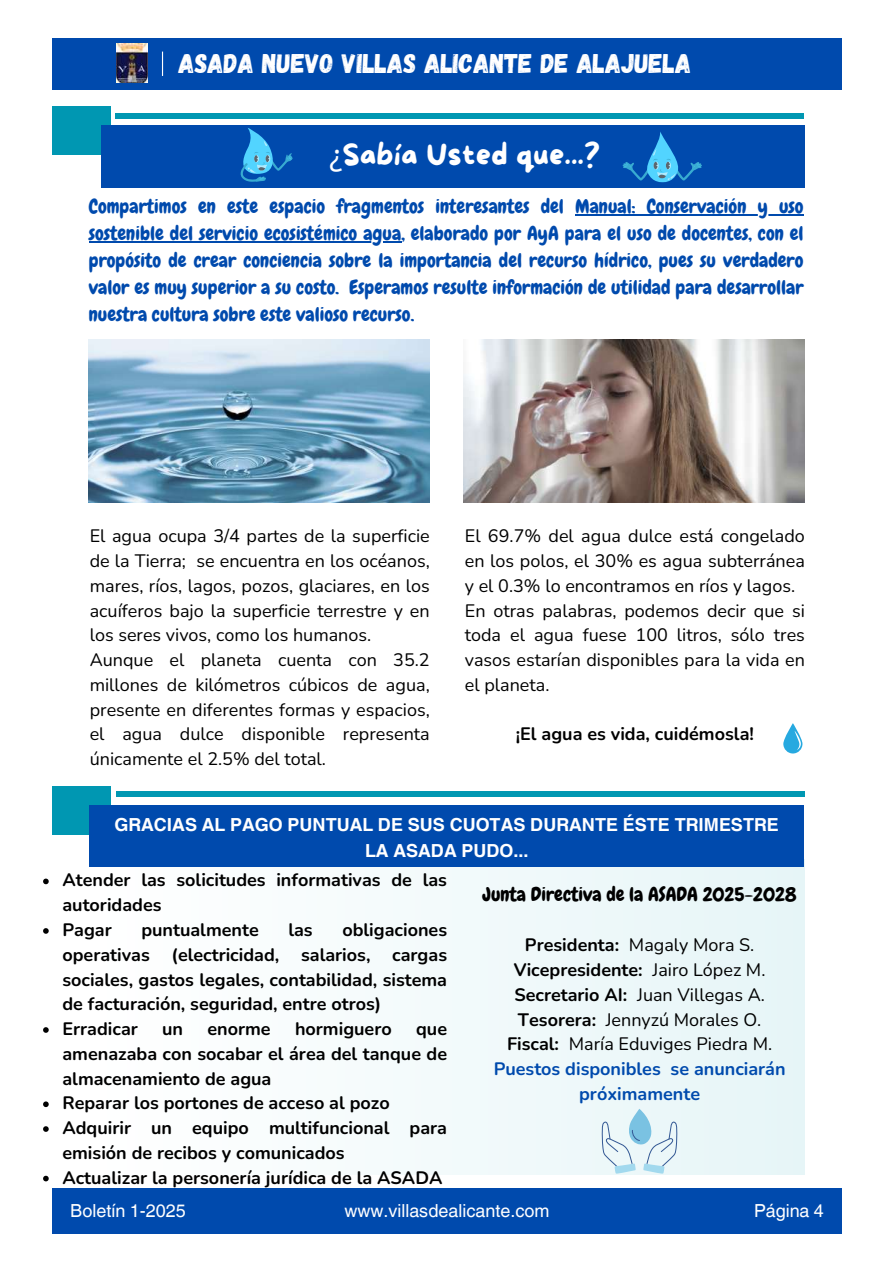
<style>
.page{position:relative;width:894px;height:1264px;background:#fff}
.page>*{position:absolute;margin:0;border:0;box-sizing:border-box;transform-origin:0 0}
.t1{font:30px "More Sugar";color:#fff}
.t2{font:27px "Gagalin";color:#fff}
.t3{font:19.5px/27px "Chewy";color:#004aad;text-align:justify}
.t4{font:19.5px "Chewy";color:#000}
.t5{font:18px/24.8px "Nunito";color:#000}
.t6{font:700 18px/24.8px "Nunito";color:#000}
.t7{font:700 18px/25.8px "Helvetica World";color:#fff;text-align:center}
.t8{font:18px "Helvetica World";color:#fff}
.s1{font-family:"Noto Sans"}
.s2{font-weight:700}
.s3{font-weight:700;color:#004aad}
</style>
<div class="page">
<img style="left:89px;top:340px;width:340px;height:162px">
<img style="left:463px;top:340px;width:341px;height:162px">
<div style="left:90px;top:859px;width:714px;height:315px;background:#f3fafb"></div>
<div style="left:115px;top:113px;width:688px;height:6px;background:#0097b2"></div>
<div style="left:52px;top:107px;width:58px;height:48px;background:#0097b2"></div>
<div style="left:101px;top:125px;width:703px;height:63px;background:#004aad"></div>
<div style="left:116px;top:791px;width:688px;height:5px;background:#0097b2"></div>
<div style="left:52px;top:786px;width:58px;height:48px;background:#0097b2"></div>
<div style="left:89px;top:804px;width:715px;height:62px;background:#004aad"></div>
<div style="left:52px;top:1188px;width:789px;height:45px;background:#004aad"></div>
<div style="left:52px;top:38px;width:789px;height:51px;background:#004aad"></div>
<svg style="left:162px;top:52px;width:1px;height:24px"></svg>
<img style="left:116px;top:43px;width:32px;height:40px">
<svg style="left:240px;top:128px;width:52px;height:54px"></svg>
<svg style="left:622px;top:132px;width:80px;height:51px"></svg>
<svg style="left:601px;top:1108px;width:76px;height:65px"></svg>
<hr style="left:575px;top:214px;width:228px;height:2px;background:#004aad">
<hr style="left:89px;top:241px;width:312px;height:2px;background:#004aad">
<svg style="left:43px;top:878px;width:6px;height:6px"></svg>
<svg style="left:43px;top:928px;width:6px;height:5px"></svg>
<svg style="left:43px;top:1027px;width:6px;height:5px"></svg>
<svg style="left:43px;top:1101px;width:6px;height:6px"></svg>
<svg style="left:43px;top:1126px;width:6px;height:5px"></svg>
<svg style="left:43px;top:1175px;width:6px;height:6px"></svg>
<svg style="left:783px;top:723px;width:19px;height:30px"></svg>
<h2 class="t2" style="left:178px;top:46px;width:514px">ASADA NUEVO VILLAS ALICANTE DE ALAJUELA</h2>
<h1 class="t1" style="left:329px;top:138px;width:272px"><span class="s1">¿</span>Sabía Usted que...?</h1>
<p class="t3" style="left:89px;top:193px;width:716px">Compartimos en este espacio fragmentos interesantes del Manual: Conservación y uso sostenible del servicio ecosistémico agua, elaborado por AyA para el uso de docentes, con el propósito de crear conciencia sobre la importancia del recurso hídrico, pues su verdadero valor es muy superior a su costo. Esperamos resulte información de utilidad para desarrollar nuestra cultura sobre este valioso recurso.</p>
<p class="t5" style="left:90px;top:524px;width:341px">El agua ocupa 3/4 partes de la superficie de la Tierra; se encuentra en los océanos, mares, ríos, lagos, pozos, glaciares, en los acuíferos bajo la superficie terrestre y en los seres vivos, como los humanos.<br>Aunque el planeta cuenta con 35.2 millones de kilómetros cúbicos de agua, presente en diferentes formas y espacios, el agua dulce disponible representa únicamente el 2.5% del total.</p>
<p class="t5" style="left:464px;top:524px;width:341px">El 69.7% del agua dulce está congelado en los polos, el 30% es agua subterránea y el 0.3% lo encontramos en ríos y lagos.<br>En otras palabras, podemos decir que si toda el agua fuese 100 litros, sólo tres vasos estarían disponibles para la vida en el planeta.</p>
<p class="t6" style="left:515px;top:722px;width:239px">¡El agua es vida, cuidémosla!</p>
<p class="t7" style="left:114px;top:809px;width:665px">GRACIAS AL PAGO PUNTUAL DE SUS CUOTAS DURANTE ÉSTE TRIMESTRE<br>LA ASADA PUDO...</p>
<p class="t6" style="left:62px;top:868px;width:386px">Atender las solicitudes informativas de las autoridades<br>Pagar</p>
<p class="t4" style="left:482px;top:881px;width:315px">Junta Directiva de la ASADA 2025-2028</p>
<p class="t5" style="left:493px;top:933px;width:293px;text-align:center"><span class="s2">Presidenta:</span> Magaly Mora S.<br><span class="s2">Vicepresidente:</span> Jairo López M.<br><span class="s2">Secretario AI:</span> Juan Villegas A.<br><span class="s2">Tesorera:</span> Jennyzú Morales O.<br><span class="s2">Fiscal:</span> María Eduviges Piedra M.<br><span class="s3">Puestos disponibles se anunciarán próximamente</span></p>
<p class="t6" style="left:62px;top:917px;width:386px;text-indent:280px">obligaciones operativas (electricidad, salarios, cargas sociales, gastos legales, contabilidad, sistema de facturación, seguridad, entre otros)<br>Erradicar</p>
<p class="t6" style="left:141px;top:917px;width:119px">puntualmente</p>
<p class="t6" style="left:288px;top:917px;width:26px">las</p>
<p class="t6" style="left:162px;top:1016px;width:22px">un</p>
<p class="t6" style="left:207px;top:1016px;width:65px">enorme</p>
<p class="t6" style="left:295px;top:1016px;width:98px">hormiguero</p>
<p class="t6" style="left:62px;top:1016px;width:386px;text-indent:353px">que amenazaba con socabar el área del tanque de almacenamiento de agua<br>Reparar los portones de acceso al pozo<br>Adquirir un equipo multifuncional para emisión de recibos y comunicados<br>Actualizar la personería jurídica de la ASADA</p>
<p class="t8" style="left:70px;top:1199px;width:117px">Boletín 1-2025</p>
<p class="t8" style="left:344px;top:1199px;width:206px">www.villasdealicante.com</p>
<p class="t8" style="left:754px;top:1199px;width:71px">Página 4</p>
</div>
